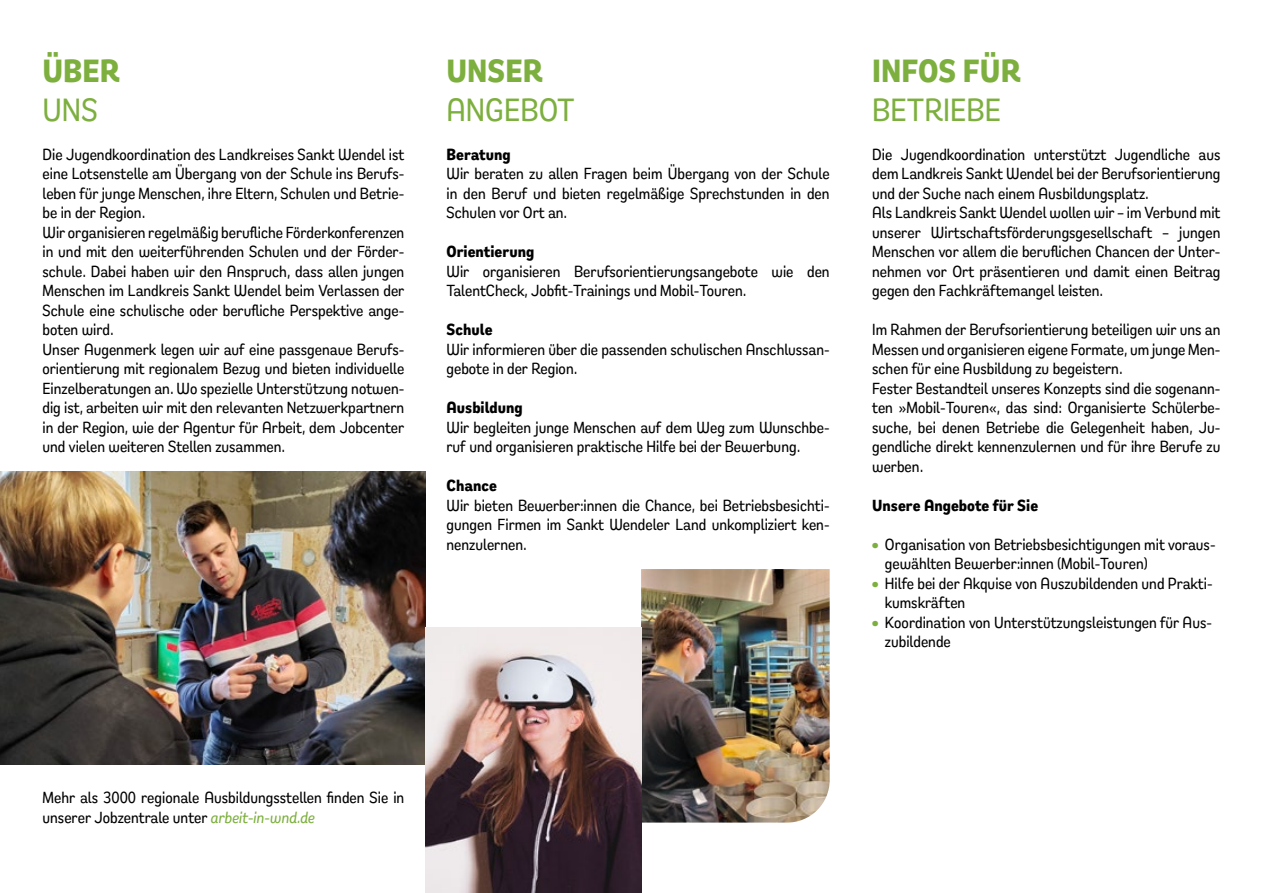
<style>
.page{position:relative;width:1263px;height:893px;background:#fff}
.page>*{position:absolute;margin:0;border:0;box-sizing:border-box;transform-origin:0 0}
.Überschrift_1{font:500 33px "Remora Sans W1";color:#7daf3e}
.Überschrift_1-2{font:700 33px "Remora Sans W1";color:#7daf3e}
.Text{font:500 16.5px/19.5px "Remora Sans W1";color:#000;text-align:justify}
.Text-2{font:700 16.5px "Remora Sans W1";color:#000}
.s1{color:#7daf3e}
.s2{font-style:italic;color:#7daf3e}
</style>
<div class="page">
<img style="left:0;top:472px;width:425px;height:292px">
<img style="left:641px;top:569px;width:189px;height:254px">
<img style="left:425px;top:628px;width:216px;height:265px">
<p class="Überschrift_1-2" style="left:43px;top:49px;width:79px">ÜBER</p>
<p class="Überschrift_1" style="left:43px;top:88px;width:57px">UNS</p>
<p class="Text" style="left:43px;top:144px;width:363px">Die Jugendkoordination des Landkreises Sankt Wendel ist eine Lotsenstelle am Übergang von der Schule ins Berufs&shy;leben für junge Menschen, ihre Eltern, Schulen und Betrie&shy;be in der Region.</p>
<p class="Text" style="left:43px;top:222px;width:363px">Wir organisieren regelmäßig berufliche Förderkonferenzen in und mit den weiterführenden Schulen und der Förder&shy;schule. Dabei haben wir den Anspruch, dass allen jungen Menschen im Landkreis Sankt Wendel beim Verlassen der Schule eine schulische oder berufliche Perspektive ange&shy;boten wird.</p>
<p class="Text" style="left:43px;top:339px;width:363px">Unser Augenmerk legen wir auf eine passgenaue Berufs&shy;orientierung mit regionalem Bezug und bieten individuelle Einzelberatungen an. Wo spezielle Unterstützung notwen&shy;dig ist, arbeiten wir mit den relevanten Netzwerkpartnern in der Region, wie der Agentur für Arbeit, dem Jobcenter und vielen weiteren Stellen zusammen.</p>
<p class="Überschrift_1-2" style="left:446px;top:49px;width:98px">UNSER</p>
<p class="Überschrift_1" style="left:446px;top:88px;width:130px">ANGEBOT</p>
<p class="Text-2" style="left:446px;top:143px;width:66px">Beratung</p>
<p class="Text" style="left:446px;top:163px;width:385px">Wir beraten zu allen Fragen beim Übergang von der Schule in den Beruf und bieten regelmäßige Sprechstunden in den Schulen vor Ort an.</p>
<p class="Text-2" style="left:446px;top:241px;width:89px">Orientierung</p>
<p class="Text" style="left:446px;top:261px;width:385px">Wir organisieren Berufsorientierungsangebote wie den<br>TalentCheck, Jobfit-Trainings und Mobil-Touren.</p>
<p class="Text-2" style="left:446px;top:319px;width:48px">Schule</p>
<p class="Text" style="left:446px;top:339px;width:385px">Wir informieren über die passenden schulischen Anschlussan&shy;gebote in der Region.</p>
<p class="Text-2" style="left:446px;top:397px;width:78px">Ausbildung</p>
<p class="Text" style="left:446px;top:417px;width:385px">Wir begleiten junge Menschen auf dem Weg zum Wunschbe&shy;ruf und organisieren praktische Hilfe bei der Bewerbung.</p>
<p class="Text-2" style="left:446px;top:475px;width:52px">Chance</p>
<p class="Text" style="left:446px;top:495px;width:385px">Wir bieten Bewerber:innen die Chance, bei Betriebsbesichti&shy;gungen Firmen im Sankt Wendeler Land unkompliziert ken&shy;nenzulernen.</p>
<p class="Überschrift_1-2" style="left:872px;top:49px;width:150px">INFOS FÜR</p>
<p class="Überschrift_1" style="left:872px;top:88px;width:130px">BETRIEBE</p>
<p class="Text" style="left:872px;top:144px;width:350px">Die Jugendkoordination unterstützt Jugendliche aus dem Landkreis Sankt Wendel bei der Berufsorientierung und der Suche nach einem Ausbildungsplatz.</p>
<p class="Text" style="left:872px;top:202px;width:350px">Als Landkreis Sankt Wendel wollen wir – im Verbund mit unserer Wirtschaftsförderungsgesellschaft – jungen Menschen vor allem die beruflichen Chancen der Unter&shy;nehmen vor Ort präsentieren und damit einen Beitrag gegen den Fachkräftemangel leisten.</p>
<p class="Text" style="left:872px;top:319px;width:350px">Im Rahmen der Berufsorientierung beteiligen wir uns an Messen und organisieren eigene Formate, um junge Men&shy;schen für eine Ausbildung zu begeistern.</p>
<p class="Text" style="left:872px;top:378px;width:350px">Fester Bestandteil unseres Konzepts sind die sogenann&shy;ten »Mobil-Touren«, das sind: Organisierte Schülerbe&shy;suche, bei denen Betriebe die Gelegenheit haben, Ju&shy;gendliche direkt kennenzulernen und für ihre Berufe zu werben.</p>
<p class="Text-2" style="left:872px;top:494px;width:168px">Unsere Angebote für Sie</p>
<p class="Text" style="left:885px;top:534px;width:332px;text-indent:-13px"><span class="s1">•</span> Organisation von Betriebsbesichtigungen mit voraus&shy;gewählten Bewerber:innen (Mobil-Touren)</p>
<p class="Text" style="left:885px;top:573px;width:329px;text-indent:-13px"><span class="s1">•</span> Hilfe bei der Akquise von Auszubildenden und Prakti&shy;kumskräften</p>
<p class="Text" style="left:885px;top:612px;width:329px;text-indent:-13px"><span class="s1">•</span> Koordination von Unterstützungsleistungen für Aus&shy;zubildende</p>
<p class="Text" style="left:43px;top:787px;width:363px">Mehr als 3000 regionale Ausbildungsstellen finden Sie in unserer Jobzentrale unter <span class="s2">arbeit-in-wnd.de</span></p>
</div>
